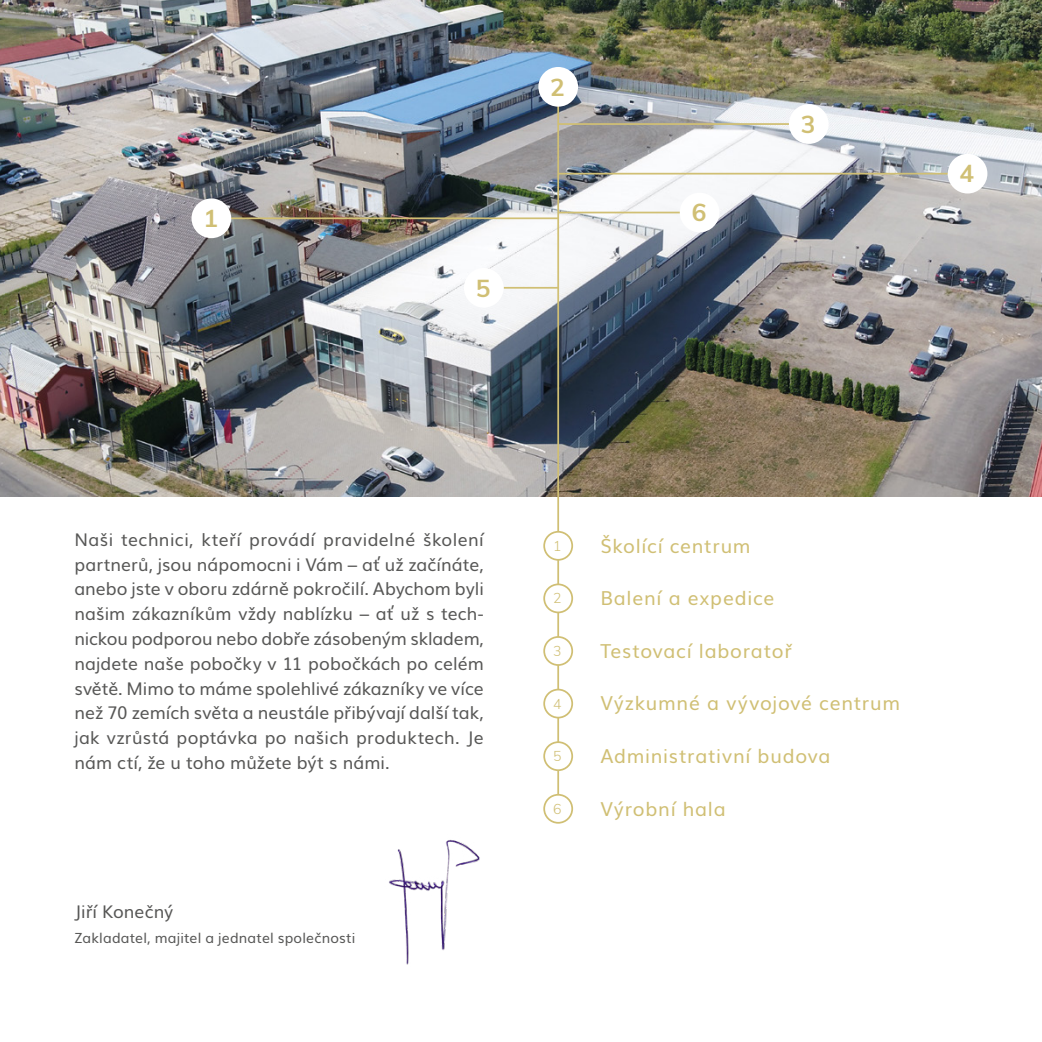
<style>
.page{position:relative;width:1042px;height:1042px;background:#fff}
.page>*{position:absolute;margin:0;border:0;box-sizing:border-box;transform-origin:0 0}
.t1{font:700 24.5px "Muli";color:#d0bf74}
.t2{font:19.25px "Muli";letter-spacing:.04em;color:#d0bf74}
.t3{font:17.5px/24.8px "Muli";letter-spacing:.005em;color:#575756;text-align:justify}
.t4{font:14px "Muli";letter-spacing:.015em;color:#575756}
.t5{font:300 14px "Muli";color:#d0bf74}
</style>
<div class="page">
<img style="left:389px;top:839px;width:91px;height:126px">
<img style="left:0;top:0;width:1042px;height:496px">
<hr style="left:557px;top:86px;width:2px;height:723px;background:#d0bf74">
<hr style="left:504px;top:287px;width:54px;height:2px;background:#d0bf74">
<hr style="left:231px;top:217px;width:327px;height:2px;background:#d0bf74">
<hr style="left:558px;top:212px;width:124px;height:1px;background:#d0bf74">
<hr style="left:558px;top:123px;width:232px;height:2px;background:#d0bf74">
<hr style="left:558px;top:173px;width:390px;height:1px;background:#d0bf74">
<div style="left:544px;top:532px;width:28px;height:28px;background:#fff;border-radius:50%"></div>
<div style="left:543px;top:531px;width:30px;height:30px;border:2px solid #d0bf74;border-radius:50%"></div>
<div style="left:544px;top:795px;width:28px;height:28px;background:#fff;border-radius:50%"></div>
<div style="left:543px;top:794px;width:30px;height:29px;border:2px solid #d0bf74;border-radius:50%"></div>
<div style="left:544px;top:742px;width:28px;height:28px;background:#fff;border-radius:50%"></div>
<div style="left:543px;top:741px;width:30px;height:30px;border:2px solid #d0bf74;border-radius:50%"></div>
<div style="left:544px;top:689px;width:28px;height:28px;background:#fff;border-radius:50%"></div>
<div style="left:543px;top:689px;width:30px;height:29px;border:2px solid #d0bf74;border-radius:50%"></div>
<div style="left:544px;top:637px;width:28px;height:28px;background:#fff;border-radius:50%"></div>
<div style="left:543px;top:636px;width:30px;height:30px;border:2px solid #d0bf74;border-radius:50%"></div>
<div style="left:544px;top:584px;width:28px;height:28px;background:#fff;border-radius:50%"></div>
<div style="left:543px;top:583px;width:30px;height:30px;border:2px solid #d0bf74;border-radius:50%"></div>
<div style="left:191px;top:198px;width:40px;height:40px;background:#fff;border-radius:50%"></div>
<div style="left:680px;top:193px;width:39px;height:39px;background:#fff;border-radius:50%"></div>
<div style="left:464px;top:268px;width:40px;height:40px;background:#fff;border-radius:50%"></div>
<div style="left:789px;top:104px;width:39px;height:40px;background:#fff;border-radius:50%"></div>
<div style="left:947px;top:154px;width:40px;height:39px;background:#fff;border-radius:50%"></div>
<div style="left:538px;top:67px;width:40px;height:40px;background:#fff;border-radius:50%"></div>
<h1 class="t1" style="left:550px;top:69px;width:16px">2</h1>
<h1 class="t1" style="left:203px;top:200px;width:16px">1</h1>
<h1 class="t1" style="left:692px;top:194px;width:16px">6</h1>
<h1 class="t1" style="left:476px;top:270px;width:16px">5</h1>
<h1 class="t1" style="left:801px;top:106px;width:16px">3</h1>
<h1 class="t1" style="left:959px;top:156px;width:16px">4</h1>
<p class="t3" style="left:74px;top:526px;width:411px">Naši technici, kteří provádí pravidelné školení partnerů, jsou nápomocni i Vám – ať už začínáte, anebo jste v oboru zdárně pokročilí. Abychom byli našim zákazníkům vždy nablízku – ať už s tech&shy;nickou podporou nebo dobře zásobeným skladem, najdete naše pobočky v 11 pobočkách po celém světě. Mimo to máme spolehlivé zákazníky ve více než 70 zemích světa a neustále přibývají další tak, jak vzrůstá poptávka po našich produktech. Je nám ctí, že u toho můžete být s námi.</p>
<p class="t2" style="left:600px;top:530px;width:152px">Školící centrum</p>
<p class="t5" style="left:553px;top:535px;width:10px">1</p>
<p class="t2" style="left:600px;top:582px;width:176px">Balení a expedice</p>
<p class="t2" style="left:600px;top:635px;width:193px">Testovací laboratoř</p>
<p class="t2" style="left:600px;top:688px;width:301px">Výzkumné a vývojové centrum</p>
<p class="t2" style="left:600px;top:740px;width:231px">Administrativní budova</p>
<p class="t2" style="left:600px;top:793px;width:127px">Výrobní hala</p>
<p class="t5" style="left:553px;top:588px;width:10px">2</p>
<p class="t5" style="left:553px;top:641px;width:10px">3</p>
<p class="t5" style="left:553px;top:693px;width:10px">4</p>
<p class="t5" style="left:553px;top:746px;width:10px">5</p>
<p class="t5" style="left:553px;top:798px;width:10px">6</p>
<p class="t3" style="left:74px;top:898px;width:100px">Jiří Konečný</p>
<p class="t4" style="left:74px;top:926px;width:282px">Zakladatel, majitel a jednatel společnosti</p>
</div>
